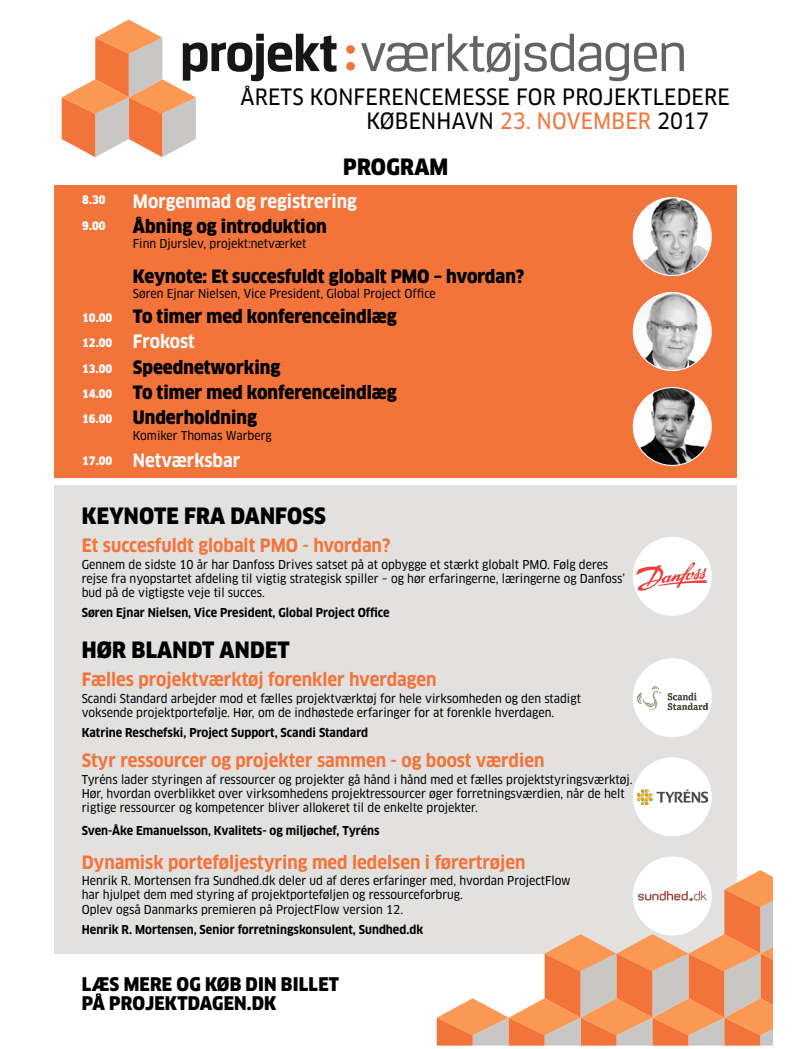
<style>
.page{position:relative;width:794px;height:1049px;background:#fff}
.page>*{position:absolute;margin:0;border:0;box-sizing:border-box;transform-origin:0 0}
.t1{font:22px "Clan OT Narrow News";letter-spacing:.01em;color:#000}
.t2{font:900 condensed 22px "Clan OT";letter-spacing:.01em;color:#000}
.t3{font:900 condensed 18.4px/18.4px "Clan OT";letter-spacing:.01em;color:#000}
.t4{font:700 condensed 18px "Clan OT";color:#f3743a}
.t5{font:900 condensed 18px/25.3px "Clan OT";color:#000}
.t6{font:700 condensed 18px "Clan OT";color:#fff}
.t7{font:900 condensed 16.1px "Clan OT";color:#000}
.t8{font:12px/14.4px "Clan OT Narrow News";color:#000}
.t9{font:700 condensed 12px "Clan OT";color:#000}
.t10{font:900 condensed 11.5px/25.3px "Clan OT";color:#fff}
.s1{color:#f3743a}
</style>
<div class="page">
<div style="left:55px;top:185px;width:682px;height:293px;background:#f3743b"></div>
<div style="left:55px;top:486px;width:682px;height:468px;background:#e2e1e0"></div>
<img style="left:633px;top:198px;width:78px;height:77px;border-radius:39px">
<div style="left:633px;top:197px;width:79px;height:79px;border:1px solid #fff;border-radius:50%"></div>
<img style="left:633px;top:293px;width:78px;height:77px;border-radius:39px">
<div style="left:633px;top:292px;width:79px;height:79px;border:1px solid #fff;border-radius:50%"></div>
<img style="left:633px;top:388px;width:78px;height:77px;border-radius:39px">
<div style="left:633px;top:387px;width:79px;height:79px;border:1px solid #fff;border-radius:50%"></div>
<svg style="left:62px;top:20px;width:274px;height:137px"></svg>
<svg style="left:361px;top:34px;width:323px;height:47px"></svg>
<div style="left:346px;top:45px;width:9px;height:9px;background:#f3743a;border-radius:50%"></div>
<div style="left:346px;top:62px;width:9px;height:9px;background:#f3743a;border-radius:50%"></div>
<div style="left:633px;top:537px;width:78px;height:78px;background:#fff;border-radius:50%"></div>
<svg style="left:633px;top:558px;width:77px;height:39px"></svg>
<div style="left:633px;top:537px;width:79px;height:79px;border:1px solid #fff;border-radius:50%"></div>
<div style="left:633px;top:659px;width:78px;height:78px;background:#fff;border-radius:50%"></div>
<img style="left:637px;top:686px;width:70px;height:23px">
<div style="left:633px;top:658px;width:79px;height:79px;border:1px solid #fff;border-radius:50%"></div>
<div style="left:633px;top:758px;width:78px;height:78px;background:#fff;border-radius:50%"></div>
<img style="left:637px;top:789px;width:70px;height:16px">
<div style="left:633px;top:757px;width:79px;height:79px;border:1px solid #fff;border-radius:50%"></div>
<div style="left:633px;top:857px;width:78px;height:78px;background:#fff;border-radius:50%"></div>
<svg style="left:437px;top:870px;width:336px;height:176px"></svg>
<h1 class="t1" style="left:240px;top:84px;width:491px">ÅRETS KONFERENCEMESSE FOR PROJEKTLEDERE</h1>
<h1 class="t1" style="left:366px;top:108px;width:344px">KØBENHAVN <span class="s1">23. NOVEMBER</span> 2017</h1>
<p class="t10" style="left:82px;top:188px;width:25px">8.30<br>9.00</p>
<p class="t10" style="left:82px;top:305px;width:32px;text-align:justify">10.00<br>12.00<br>13.00<br>14.00</p>
<p class="t10" style="left:82px;top:406px;width:32px">16.00</p>
<p class="t10" style="left:82px;top:448px;width:32px">17.00</p>
<h1 class="t2" style="left:343px;top:154px;width:107px">PROGRAM</h1>
<h3 class="t6" style="left:133px;top:191px;width:226px">Morgenmad og registrering</h3>
<h3 class="t5" style="left:133px;top:214px;width:195px">Åbning og introduktion</h3>
<p class="t8" style="left:133px;top:237px;width:175px">Finn Djurslev, projekt:netværket</p>
<h3 class="t5" style="left:133px;top:264px;width:393px">Keynote: Et succesfuldt globalt PMO – hvordan?</h3>
<p class="t8" style="left:133px;top:286px;width:304px">Søren Ejnar Nielsen, Vice President, Global Project Office</p>
<h3 class="t5" style="left:133px;top:304px;width:266px">To timer med konferenceindlæg</h3>
<h3 class="t6" style="left:133px;top:331px;width:63px">Frokost</h3>
<h3 class="t5" style="left:133px;top:354px;width:266px">Speednetworking<br>To timer med konferenceindlæg<br>Underholdning</h3>
<p class="t8" style="left:133px;top:429px;width:140px">Komiker Thomas Warberg</p>
<h3 class="t6" style="left:133px;top:450px;width:109px">Netværksbar</h3>
<h1 class="t2" style="left:82px;top:503px;width:246px">KEYNOTE FRA DANFOSS</h1>
<h3 class="t4" style="left:82px;top:535px;width:310px">Et succesfuldt globalt PMO - hvordan?</h3>
<p class="t8" style="left:82px;top:557px;width:545px">Gennem de sidste 10 år har Danfoss Drives satset på at opbygge et stærkt globalt PMO. Følg deres rejse fra nyopstartet afdeling til vigtig strategisk spiller – og hør erfaringerne, læringerne og Danfoss’ bud på de vigtigste veje til succes.</p>
<p class="t9" style="left:82px;top:606px;width:309px">Søren Ejnar Nielsen, Vice President, Global Project Office</p>
<h1 class="t2" style="left:82px;top:637px;width:209px">HØR BLANDT ANDET</h1>
<h3 class="t4" style="left:82px;top:669px;width:356px">Fælles projektværktøj forenkler hverdagen</h3>
<p class="t8" style="left:82px;top:691px;width:501px">Scandi Standard arbejder mod et fælles projektværktøj for hele virksomheden og den stadigt voksende projektportefølje. Hør, om de indhøstede erfaringer for at forenkle hverdagen.</p>
<p class="t9" style="left:82px;top:725px;width:288px">Katrine Reschefski, Project Support, Scandi Standard</p>
<h3 class="t4" style="left:82px;top:750px;width:464px">Styr ressourcer og projekter sammen - og boost værdien</h3>
<p class="t8" style="left:82px;top:772px;width:552px">Tyréns lader styringen af ressourcer og projekter gå hånd i hånd med et fælles projektstyringsværktøj.<br>Hør, hvordan overblikket over virksomhedens projektressourcer øger forretningsværdien, når de helt rigtige ressourcer og kompetencer bliver allokeret til de enkelte projekter.</p>
<p class="t9" style="left:82px;top:823px;width:299px">Sven-Åke Emanuelsson, Kvalitets- og miljøchef, Tyréns</p>
<h3 class="t4" style="left:82px;top:851px;width:445px">Dynamisk porteføljestyring med ledelsen i førertrøjen</h3>
<p class="t8" style="left:82px;top:873px;width:490px">Henrik R. Mortensen fra Sundhed.dk deler ud af deres erfaringer med, hvordan ProjectFlow har hjulpet dem med styring af projektporteføljen og ressourceforbrug.<br>Oplev også Danmarks premieren på ProjectFlow version 12.</p>
<p class="t9" style="left:82px;top:922px;width:343px">Henrik R. Mortensen, Senior forretningskonsulent, Sundhed.dk</p>
<h3 class="t7" style="left:595px;top:769px;width:95px">faglige cases</h3>
<h2 class="t3" style="left:82px;top:976px;width:259px">LÆS MERE OG KØB DIN BILLET<br>PÅ PROJEKTDAGEN.DK</h2>
</div>
